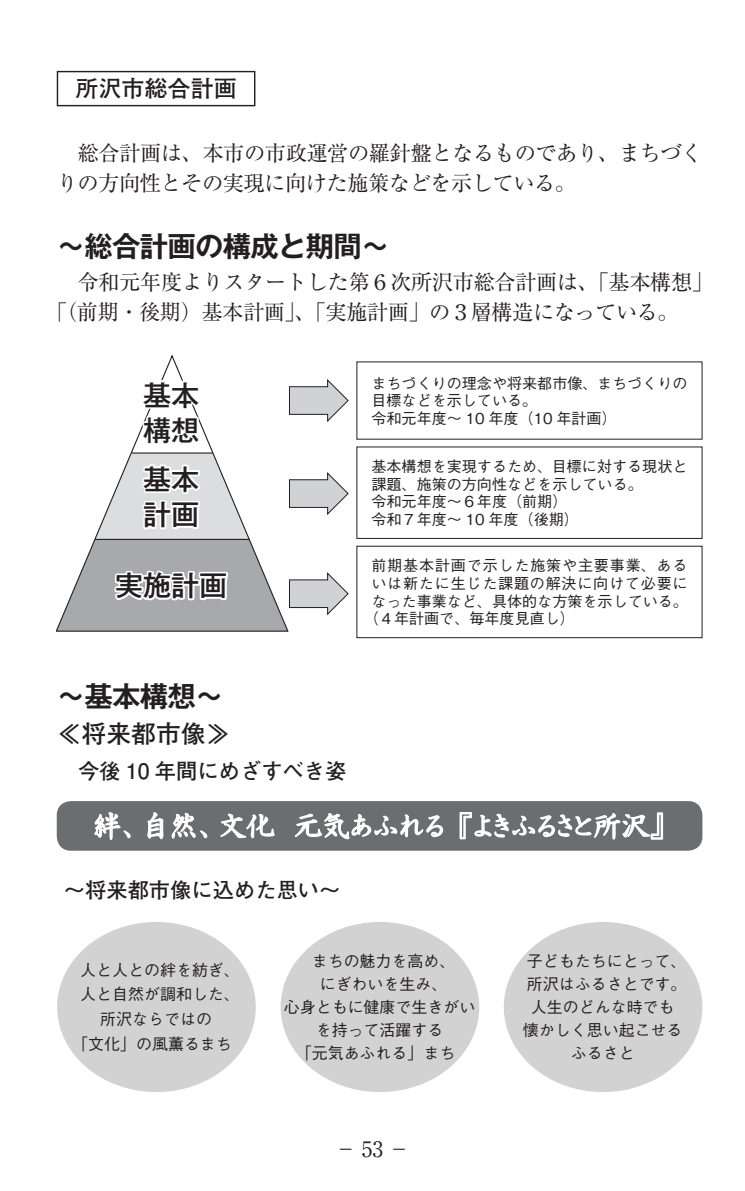
<style>
.page{position:relative;width:745px;height:1191px;background:#fff}
.page>*{position:absolute;margin:0;border:0;box-sizing:border-box;transform-origin:0 0}
.t1{font:28.25px "HGP Kaishotai";color:#fff}
.t2{font:700 28.25px "Gothic MB101 Pro De";letter-spacing:-.025em;color:#231f20}
.t3{font:500 28px/35.5px "Gothic MB101 Pro";color:#231f20}
.t4{font:700 24.75px "Futo Go B101 Pro";color:#231f20}
.t5{font:700 23px "Futo Go B101 Pro";color:#231f20}
.t6{font:21.25px/30.2px "Ryumin Pro";letter-spacing:-.02em;color:#231f20}
.t7{font:700 21.25px "Futo Go B101 Pro";color:#231f20}
.t8{font:500 16px/23px "Gothic BBB Pro";color:#231f20;text-align:center}
.t9{font:500 15px/17.8px "Gothic BBB Pro";color:#231f20}
.t10{font:500 15px "Gothic BBB Pro";letter-spacing:.055em;color:#231f20}
.t11{font:500 15px "Gothic BBB Pro";letter-spacing:.05em;color:#231f20}
</style>
<div class="page">
<div style="left:57px;top:922px;width:198px;height:170px;background:#d3d2d2;border-radius:50%"></div>
<div style="left:280px;top:922px;width:199px;height:170px;background:#d3d2d2;border-radius:50%"></div>
<div style="left:503px;top:922px;width:199px;height:170px;background:#d3d2d2;border-radius:50%"></div>
<div style="left:57px;top:71px;width:198px;height:35px;border:1px solid #231f20"></div>
<div style="left:356px;top:446px;width:346px;height:93px;border:1px solid #231f20"></div>
<div style="left:356px;top:546px;width:346px;height:92px;border:1px solid #231f20"></div>
<div style="left:57px;top:801px;width:645px;height:49px;background:#6c6d70;border-radius:14px"></div>
<svg style="left:94px;top:812px;width:37px;height:39px"></svg>
<svg style="left:147px;top:812px;width:17px;height:28px"></svg>
<svg style="left:171px;top:812px;width:37px;height:27px"></svg>
<svg style="left:220px;top:801px;width:55px;height:50px"></svg>
<svg style="left:294px;top:813px;width:149px;height:38px"></svg>
<svg style="left:458px;top:801px;width:205px;height:39px"></svg>
<svg style="left:57px;top:377px;width:292px;height:254px"></svg>
<h3 class="t5" style="left:75px;top:70px;width:163px">所沢市総合計画</h3>
<h3 class="t6" style="left:57px;top:136px;width:646px">　総合計画は、本市の市政運営の羅針盤となるものであり、まちづくりの方向性とその実現に向けた施策などを示している。</h3>
<h1 class="t2" style="left:57px;top:223px;width:334px">～総合計画の構成と期間～</h1>
<h3 class="t6" style="left:46px;top:265px;width:668px;text-indent:11px">　令和元年度よりスタートした第６次所沢市総合計画は、「基本構想」「（前期・後期）基本計画」、「実施計画」の３層構造になっている。</h3>
<h2 class="t3" style="left:143px;top:374px;width:58px">基本構想</h2>
<h2 class="t3" style="left:143px;top:458px;width:58px">基本計画</h2>
<h2 class="t3" style="left:115px;top:564px;width:114px">実施計画</h2>
<h1 class="t2" style="left:57px;top:673px;width:168px">～基本構想～</h1>
<h3 class="t4" style="left:57px;top:714px;width:175px">≪将来都市像≫</h3>
<h3 class="t7" style="left:57px;top:754px;width:291px">　今後 10 年間にめざすべき姿</h3>
<p class="t9" style="left:371px;top:372px;width:317px">まちづくりの理念や将来都市像、まちづくりの目標などを示している。<br>令和元年度～ 10 年度（10 年計画）</p>
<p class="t9" style="left:371px;top:455px;width:317px">基本構想を実現するため、目標に対する現状と課題、施策の方向性などを示している。<br>令和元年度～６年度（前期）<br>令和７年度～ 10 年度（後期）</p>
<p class="t10" style="left:371px;top:553px;width:317px">前期基本計画で示した施策や主要事業、ある</p>
<p class="t11" style="left:371px;top:571px;width:317px">いは新たに生じた課題の解決に向けて必要に</p>
<p class="t9" style="left:371px;top:590px;width:318px">なった事業など、具体的な方策を示している。</p>
<p class="t9" style="left:363px;top:608px;width:212px">（４年計画で、毎年度見直し）</p>
<h1 class="t1" style="left:93px;top:811px;width:572px">絆、自然、文化　元気あふれる『よきふるさと所沢』</h1>
<h3 class="t7" style="left:64px;top:872px;width:278px">～将来都市像に込めた思い～</h3>
<p class="t8" style="left:72px;top:955px;width:169px;line-height:24.8px">人と人との絆を紡ぎ、人と自然が調和した、所沢ならではの<br>「文化」の風薫るまち</p>
<p class="t8" style="left:283px;top:947px;width:193px">まちの魅力を高め、<br>にぎわいを生み、<br>心身ともに健康で生きがいを持って活躍する<br>「元気あふれる」まち</p>
<p class="t8" style="left:522px;top:947px;width:165px">子どもたちにとって、所沢はふるさとです。人生のどんな時でも懐かしく思い起こせるふるさと</p>
<h3 class="t6" style="left:335px;top:1132px;width:76px">－53－</h3>
</div>
